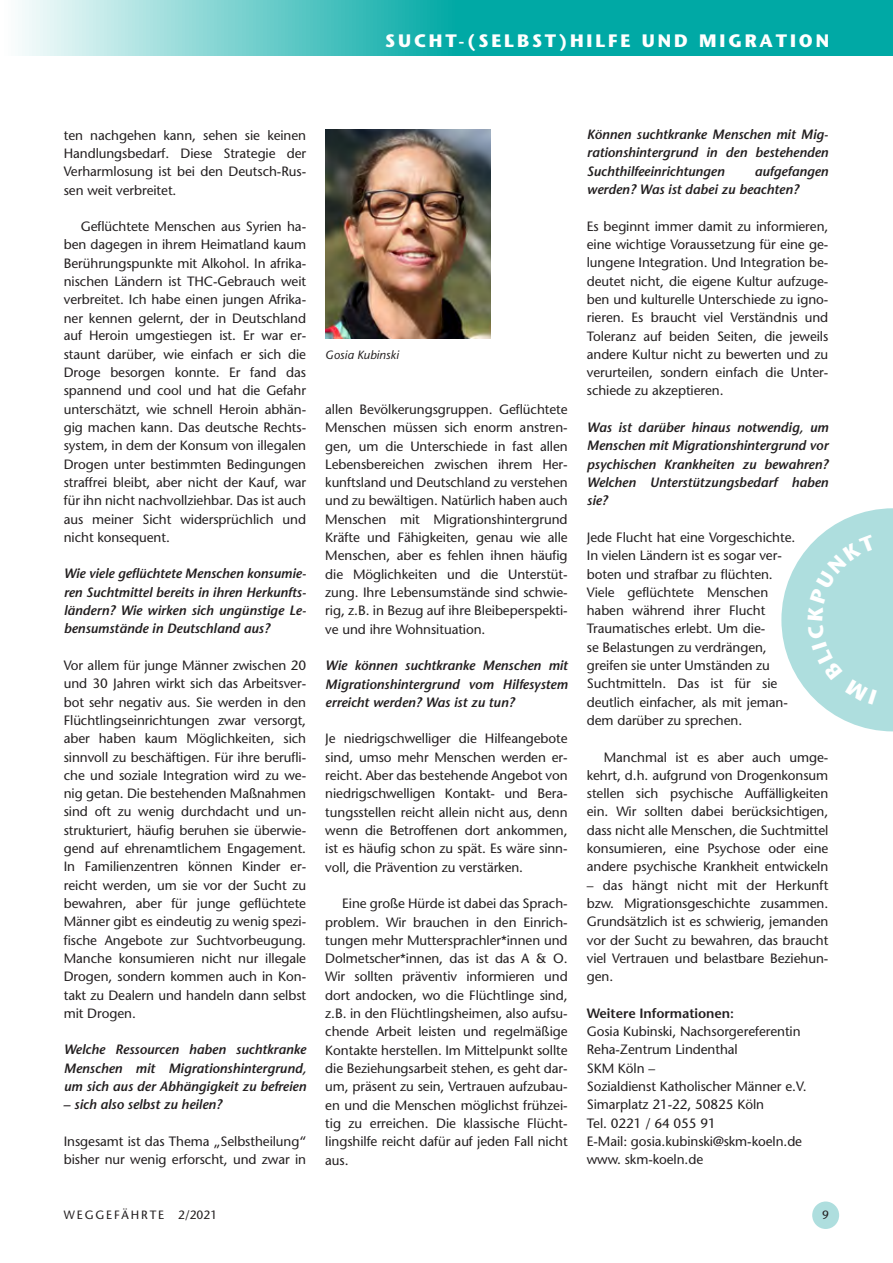
<style>
.page{position:relative;width:893px;height:1263px;background:#fff}
.page>*{position:absolute;margin:0;border:0;box-sizing:border-box;transform-origin:0 0}
.t1{font:700 18px "ITC Stone Sans Pro";letter-spacing:.16em;color:#fff}
._04_Grundschrift_ohn{font:500 13.5px/18.3px "Stone Sans Std";letter-spacing:-.005em;color:#231f20;text-align:justify}
._03_Grundschrift_Ein{font:500 13.5px/18.3px "Stone Sans Std";letter-spacing:-.005em;color:#231f20;text-align:justify}
.Interview_Frage{font:italic 600 13.5px/18.3px "Stone Sans Std";letter-spacing:-.005em;color:#231f20;text-align:justify}
._04_Grundschrift_ohn-2{font:italic 600 13.5px/18.3px "Stone Sans Std";letter-spacing:-.005em;color:#231f20;text-align:justify}
._04_Grundschrift_ohn-3{font:600 13.5px "Stone Sans Std";letter-spacing:-.005em;color:#231f20}
.t2{font:500 12px "Stone Sans Std";letter-spacing:.16em;color:#231f20}
._05_Bildunterschrift{font:italic 500 12px "Stone Sans Std";color:#231f20}
</style>
<div class="page">
<svg style="left:22px;top:0;width:871px;height:56px;background:#3cbdba"></svg>
<div style="left:812px;top:1201px;width:27px;height:28px;background:#aedede;border-radius:50%"></div>
<img style="left:325px;top:129px;width:166px;height:210px">
<svg style="left:781px;top:508px;width:112px;height:224px"></svg>
<h1 class="t1" style="left:385px;top:30px;width:445px">SUCHT-(SELBST)HILFE UND MIGRATION</h1>
<p class="_04_Grundschrift_ohn" style="left:64px;top:126px;width:244px">ten nachgehen kann, sehen sie keinen Handlungsbedarf. Diese Strategie der Verharmlosung ist bei den Deutsch-Rus&shy;sen weit verbreitet.</p>
<p class="_03_Grundschrift_Ein" style="left:64px;top:217px;width:244px;text-indent:17px">Geflüchtete Menschen aus Syrien ha&shy;ben dagegen in ihrem Heimatland kaum Berührungspunkte mit Alkohol. In afrika&shy;nischen Ländern ist THC-Gebrauch weit verbreitet. Ich habe einen jungen Afrika&shy;ner kennen gelernt, der in Deutschland auf Heroin umgestiegen ist. Er war er&shy;staunt darüber, wie einfach er sich die Droge besorgen konnte. Er fand das spannend und cool und hat die Gefahr unterschätzt, wie schnell Heroin abhän&shy;gig machen kann. Das deutsche Rechts&shy;system, in dem der Konsum von illegalen Drogen unter bestimmten Bedingungen straffrei bleibt, aber nicht der Kauf, war für ihn nicht nachvollziehbar. Das ist auch aus meiner Sicht widersprüchlich und nicht konsequent.</p>
<p class="Interview_Frage" style="left:64px;top:565px;width:244px">Wie viele geflüchtete Menschen konsumie&shy;ren Suchtmittel bereits in ihren Herkunfts&shy;ländern? Wie wirken sich ungünstige Le&shy;bensumstände in Deutschland aus?</p>
<p class="_04_Grundschrift_ohn" style="left:64px;top:656px;width:244px">Vor allem für junge Männer zwischen 20 und 30 Jahren wirkt sich das Arbeitsver&shy;bot sehr negativ aus. Sie werden in den Flüchtlingseinrichtungen zwar versorgt, aber haben kaum Möglichkeiten, sich sinnvoll zu beschäftigen. Für ihre berufli&shy;che und soziale Integration wird zu we&shy;nig getan. Die bestehenden Maßnahmen sind oft zu wenig durchdacht und un&shy;strukturiert, häufig beruhen sie überwie&shy;gend auf ehrenamtlichem Engagement.<br>In Familienzentren können Kinder er&shy;reicht werden, um sie vor der Sucht zu bewahren, aber für junge geflüchtete Männer gibt es eindeutig zu wenig spezi&shy;fische Angebote zur Suchtvorbeugung.<br>Manche konsumieren nicht nur illegale Drogen, sondern kommen auch in Kon&shy;takt zu Dealern und handeln dann selbst mit Drogen.</p>
<p class="_04_Grundschrift_ohn-2" style="left:64px;top:1040px;width:244px">Welche Ressourcen haben suchtkranke Menschen mit Migrationshintergrund, um sich aus der Abhängigkeit zu befreien</p>
<p class="_04_Grundschrift_ohn-2" style="left:64px;top:1095px;width:160px">– sich also selbst zu heilen?</p>
<p class="_04_Grundschrift_ohn" style="left:64px;top:1132px;width:244px">Insgesamt ist das Thema „Selbstheilung“ bisher nur wenig erforscht, und zwar in</p>
<p class="_05_Bildunterschrift" style="left:325px;top:347px;width:75px">Gosia Kubinski</p>
<p class="_04_Grundschrift_ohn" style="left:325px;top:400px;width:244px">allen Bevölkerungsgruppen. Geflüchtete Menschen müssen sich enorm anstren&shy;gen, um die Unterschiede in fast allen Lebensbereichen zwischen ihrem Her&shy;kunftsland und Deutschland zu verstehen und zu bewältigen. Natürlich haben auch Menschen mit Migrationshintergrund Kräfte und Fähigkeiten, genau wie alle Menschen, aber es fehlen ihnen häufig die Möglichkeiten und die Unterstüt&shy;zung. Ihre Lebensumstände sind schwie&shy;rig, z.B. in Bezug auf ihre Bleibeperspekti&shy;ve und ihre Wohnsituation.</p>
<p class="Interview_Frage" style="left:325px;top:656px;width:244px">Wie können suchtkranke Menschen mit Migrationshintergrund vom Hilfesystem erreicht werden? Was ist zu tun?</p>
<p class="_04_Grundschrift_ohn" style="left:325px;top:730px;width:244px">Je niedrigschwelliger die Hilfeangebote sind, umso mehr Menschen werden er&shy;reicht. Aber das bestehende Angebot von niedrigschwelligen Kontakt- und Bera&shy;tungsstellen reicht allein nicht aus, denn wenn die Betroffenen dort ankommen, ist es häufig schon zu spät. Es wäre sinn&shy;voll, die Prävention zu verstärken.</p>
<p class="_03_Grundschrift_Ein" style="left:325px;top:894px;width:244px;text-indent:17px">Eine große Hürde ist dabei das Sprach&shy;problem. Wir brauchen in den Einrich&shy;tungen mehr Muttersprachler*innen und Dolmetscher*innen, das ist das A &amp; O.<br>Wir sollten präventiv informieren und dort andocken, wo die Flüchtlinge sind, z.B. in den Flüchtlingsheimen, also aufsu&shy;chende Arbeit leisten und regelmäßige Kontakte herstellen. Im Mittelpunkt sollte die Beziehungsarbeit stehen, es geht dar&shy;um, präsent zu sein, Vertrauen aufzubau&shy;en und die Menschen möglichst frühzei&shy;tig zu erreichen. Die klassische Flücht&shy;lingshilfe reicht dafür auf jeden Fall nicht aus.</p>
<p class="Interview_Frage" style="left:587px;top:125px;width:243px">Können suchtkranke Menschen mit Mig&shy;rationshintergrund in den bestehenden Suchthilfeeinrichtungen</p>
<p class="Interview_Frage" style="left:587px;top:162px;width:243px;text-indent:168px">aufgefangen werden? Was ist dabei zu beachten?</p>
<p class="_04_Grundschrift_ohn" style="left:587px;top:217px;width:243px">Es beginnt immer damit zu informieren, eine wichtige Voraussetzung für eine ge&shy;lungene Integration. Und Integration be&shy;deutet nicht, die eigene Kultur aufzuge&shy;ben und kulturelle Unterschiede zu igno&shy;rieren. Es braucht viel Verständnis und Toleranz auf beiden Seiten, die jeweils andere Kultur nicht zu bewerten und zu verurteilen, sondern einfach die Unter&shy;schiede zu akzeptieren.</p>
<p class="Interview_Frage" style="left:587px;top:418px;width:243px">Was ist darüber hinaus notwendig, um Menschen mit Migrationshintergrund vor psychischen Krankheiten zu bewahren?<br>Welchen Unterstützungsbedarf haben sie?</p>
<p class="_04_Grundschrift_ohn" style="left:587px;top:528px;width:210px;text-align:left">Jede Flucht hat eine Vorgeschichte.<br>In vielen Ländern ist es sogar ver&shy;boten und strafbar zu flüchten.<br>Viele geflüchtete Menschen haben während ihrer Flucht<br>Traumatisches erlebt. Um die-<br>se Belastungen zu verdrängen, greifen sie unter Umständen zu<br>Suchtmitteln. Das ist für sie deutlich einfacher, als mit jeman&shy;dem darüber zu sprechen.</p>
<p class="_03_Grundschrift_Ein" style="left:587px;top:748px;width:243px;text-indent:17px">Manchmal ist es aber auch umge&shy;kehrt, d.h. aufgrund von Drogenkonsum stellen sich psychische Auffälligkeiten ein. Wir sollten dabei berücksichtigen, dass nicht alle Menschen, die Suchtmittel konsumieren, eine Psychose oder eine andere psychische Krankheit entwickeln</p>
<p class="_03_Grundschrift_Ein" style="left:587px;top:876px;width:243px">– das hängt nicht mit der Herkunft bzw. Migrationsgeschichte zusammen.<br>Grundsätzlich ist es schwierig, jemanden vor der Sucht zu bewahren, das braucht viel Vertrauen und belastbare Beziehun&shy;gen.</p>
<p class="_04_Grundschrift_ohn-3" style="left:587px;top:1005px;width:149px">Weitere Informationen:</p>
<p class="_04_Grundschrift_ohn" style="left:587px;top:1022px;width:215px">Gosia Kubinski, Nachsorgereferentin</p>
<p class="_04_Grundschrift_ohn" style="left:587px;top:1041px;width:152px">Reha-Zentrum Lindenthal</p>
<p class="_04_Grundschrift_ohn" style="left:587px;top:1059px;width:221px">SKM Köln –<br>Sozialdienst Katholischer Männer e.V.</p>
<p class="_04_Grundschrift_ohn" style="left:587px;top:1095px;width:179px">Simarplatz 21-22, 50825 Köln</p>
<p class="_04_Grundschrift_ohn" style="left:587px;top:1114px;width:130px">Tel. 0221 / 64 055 91</p>
<p class="_04_Grundschrift_ohn" style="left:587px;top:1132px;width:217px">E-Mail: gosia.kubinski@skm-koeln.de</p>
<p class="_04_Grundschrift_ohn" style="left:587px;top:1150px;width:118px">www. skm-koeln.de</p>
<p class="t2" style="left:64px;top:1207px;width:155px">WEGGEFÄHRTE 2/2021</p>
<p class="t2" style="left:822px;top:1207px;width:8px">9</p>
</div>
